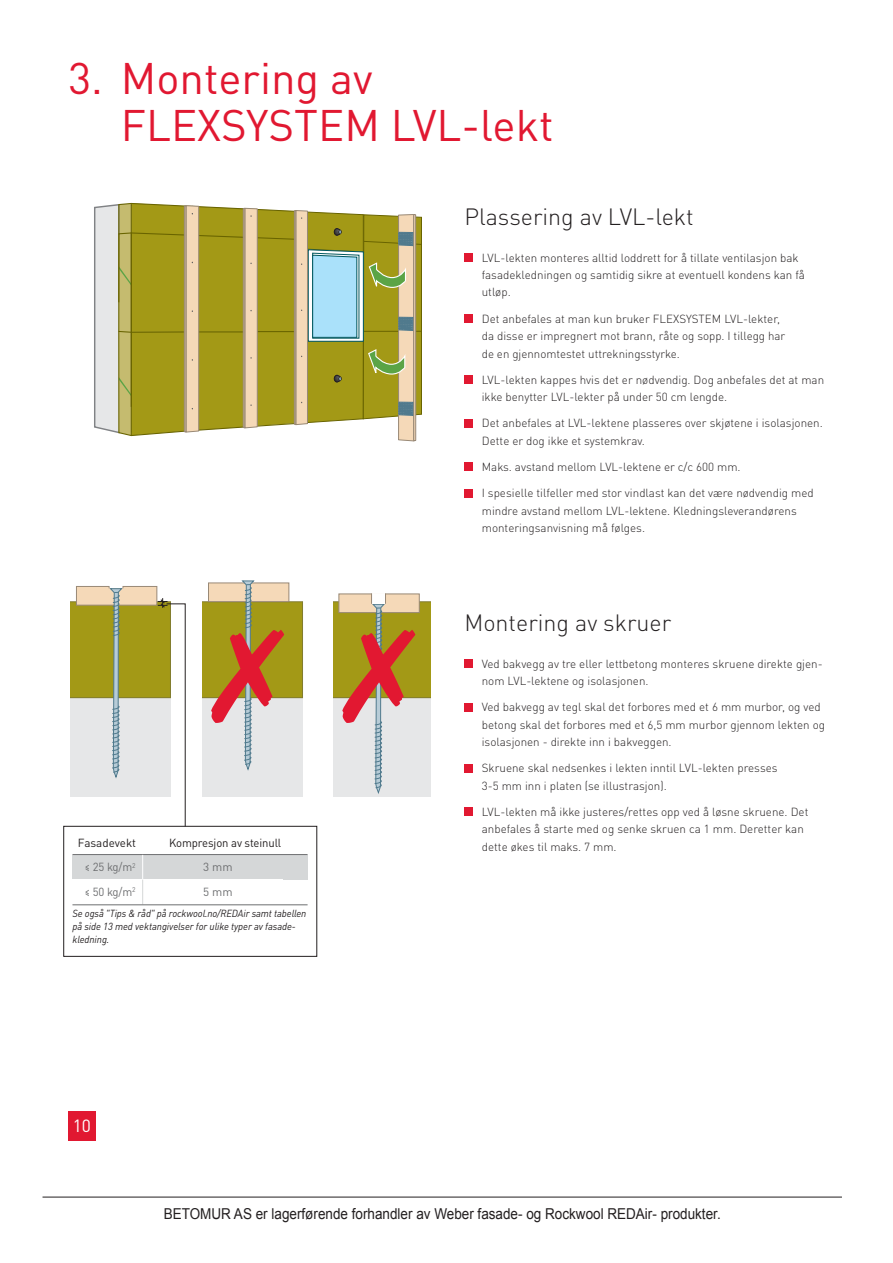
<style>
.page{position:relative;width:893px;height:1263px;background:#fff}
.page>*{position:absolute;margin:0;border:0;box-sizing:border-box;transform-origin:0 0}
.t1{font:43.65px/46.5px "DINOT";color:#e11831}
.t2{font:300 23.25px "DINOT";color:#231f20}
.t3{font:17.4px "DINOT";color:#fff}
.t4{font:15px "Arial";color:#231f20;scale:.9 1}
.t5{font:300 11.7px/17.4px "DINOT";color:#231f20}
.t6{font:11.7px/24.2px "DINOT";letter-spacing:-.01em;color:#231f20;text-align:center}
.t7{font:11.7px "DINOT";letter-spacing:-.005em;color:#6d6e70;scale:.85 1}
.t8{font:11.7px "DINOT";letter-spacing:-.005em;color:#6d6e70}
.t9{font:italic 10.2px/13px "DINOT";letter-spacing:-.005em;color:#231f20;scale:.95 1}
.s1{color:#6d6e70}
</style>
<div class="page">
<hr style="left:43px;top:1197px;width:799px;height:1px;background:#231f20">
<div style="left:68px;top:1111px;width:27px;height:30px;background:#e11831"></div>
<div style="left:193px;top:698px;width:109px;height:99px;background:#e6e7e8"></div>
<div style="left:193px;top:602px;width:109px;height:96px;background:#a39916"></div>
<div style="left:192px;top:601px;width:111px;height:97px;border:1px solid #827d2f"></div>
<div style="left:208px;top:583px;width:81px;height:19px;background:#f5d9b8"></div>
<div style="left:208px;top:582px;width:81px;height:20px;border:1px solid #998976"></div>
<div style="left:190px;top:601px;width:12px;height:199px;background:#fff"></div>
<svg style="left:211px;top:580px;width:73px;height:190px"></svg>
<div style="left:323px;top:698px;width:110px;height:99px;background:#e6e7e8"></div>
<div style="left:323px;top:602px;width:110px;height:96px;background:#a39916"></div>
<div style="left:316px;top:601px;width:16px;height:199px;background:#fff"></div>
<div style="left:431px;top:601px;width:6px;height:199px;background:#fff"></div>
<svg style="left:338px;top:593px;width:82px;height:201px"></svg>
<div style="left:61px;top:698px;width:109px;height:99px;background:#e6e7e8"></div>
<div style="left:61px;top:602px;width:109px;height:96px;background:#a39916"></div>
<div style="left:53px;top:601px;width:17px;height:199px;background:#fff"></div>
<div style="left:464px;top:253px;width:9px;height:8px;background:#e11831"></div>
<div style="left:464px;top:314px;width:9px;height:9px;background:#e11831"></div>
<div style="left:464px;top:375px;width:9px;height:9px;background:#e11831"></div>
<div style="left:464px;top:419px;width:9px;height:8px;background:#e11831"></div>
<div style="left:464px;top:463px;width:9px;height:8px;background:#e11831"></div>
<div style="left:464px;top:489px;width:9px;height:8px;background:#e11831"></div>
<div style="left:464px;top:659px;width:9px;height:8px;background:#e11831"></div>
<div style="left:464px;top:703px;width:9px;height:8px;background:#e11831"></div>
<div style="left:464px;top:764px;width:9px;height:8px;background:#e11831"></div>
<div style="left:464px;top:808px;width:9px;height:8px;background:#e11831"></div>
<svg style="left:95px;top:202px;width:327px;height:240px;background:#b8b263"></svg>
<div style="left:72px;top:855px;width:236px;height:25px;background:#d5d7d8"></div>
<hr style="left:72px;top:854px;width:236px;height:1px;background:#6d6e70">
<svg style="left:142px;top:855px;width:1px;height:49px"></svg>
<hr style="left:72px;top:904px;width:236px;height:1px;background:#6d6e70">
<svg style="left:76px;top:586px;width:110px;height:241px"></svg>
<p class="t1" style="left:121px;top:54px;width:434px;text-indent:-52px">3. Montering av<br>FLEXSYSTEM LVL-lekt</p>
<p class="t6" style="left:78px;top:831px;width:60px">Fasadevekt <span class="s1">≤ 25 kg/m</span><sup>2</sup></p>
<p class="t6" style="left:169px;top:831px;width:113px">Kompresjon av steinull</p>
<p class="t8" style="left:203px;top:860px;width:31px">3 mm</p>
<p class="t7" style="left:85px;top:885px;width:61px">≤ 50 kg/m<sup>2</sup></p>
<p class="t8" style="left:203px;top:885px;width:31px">5 mm</p>
<p class="t9" style="left:72px;top:906px;width:248px">Se også "Tips &amp; råd" på rockwool.no/REDAir samt tabellen på side 13 med vektangivelser for ulike typer av fasade&shy;kledning.</p>
<p class="t3" style="left:73px;top:1115px;width:20px">10</p>
<p class="t2" style="left:464px;top:202px;width:231px">Plassering av LVL-lekt</p>
<p class="t5" style="left:482px;top:248px;width:325px">LVL-lekten monteres alltid loddrett for å tillate ventilasjon bak fasadekledningen og samtidig sikre at eventuell kondens kan få utløp.</p>
<p class="t5" style="left:482px;top:310px;width:305px">Det anbefales at man kun bruker FLEXSYSTEM LVL-lekter, da disse er impregnert mot brann, råte og sopp. I tillegg har de en gjennomtestet uttrekningsstyrke.</p>
<p class="t5" style="left:482px;top:371px;width:344px">LVL-lekten kappes hvis det er nødvendig. Dog anbefales det at man ikke benytter LVL-lekter på under 50 cm lengde.</p>
<p class="t5" style="left:482px;top:414px;width:343px">Det anbefales at LVL-lektene plasseres over skjøtene i isolasjonen.<br>Dette er dog ikke et systemkrav.</p>
<p class="t5" style="left:482px;top:458px;width:260px">Maks. avstand mellom LVL-lektene er c/c 600 mm.</p>
<p class="t5" style="left:482px;top:484px;width:333px">I spesielle tilfeller med stor vindlast kan det være nødvendig med mindre avstand mellom LVL-lektene. Kledningsleverandørens monteringsanvisning må følges.</p>
<p class="t2" style="left:464px;top:608px;width:208px">Montering av skruer</p>
<p class="t5" style="left:482px;top:654px;width:342px">Ved bakvegg av tre eller lettbetong monteres skruene direkte gjen&shy;nom LVL-lektene og isolasjonen.</p>
<p class="t5" style="left:482px;top:698px;width:345px">Ved bakvegg av tegl skal det forbores med et 6 mm murbor, og ved betong skal det forbores med et 6,5 mm murbor gjennom lekten og isolasjonen - direkte inn i bakveggen.</p>
<p class="t5" style="left:482px;top:759px;width:297px">Skruene skal nedsenkes i lekten inntil LVL-lekten presses<br>3-5 mm inn i platen (se illustrasjon).</p>
<p class="t5" style="left:482px;top:803px;width:328px">LVL-lekten må ikke justeres/rettes opp ved å løsne skruene. Det anbefales å starte med og senke skruen ca 1 mm. Deretter kan dette økes til maks. 7 mm.</p>
<p class="t4" style="left:164px;top:1203px;width:620px">BETOMUR AS er lagerførende forhandler av Weber fasade- og Rockwool REDAir- produkter.</p>
</div>
